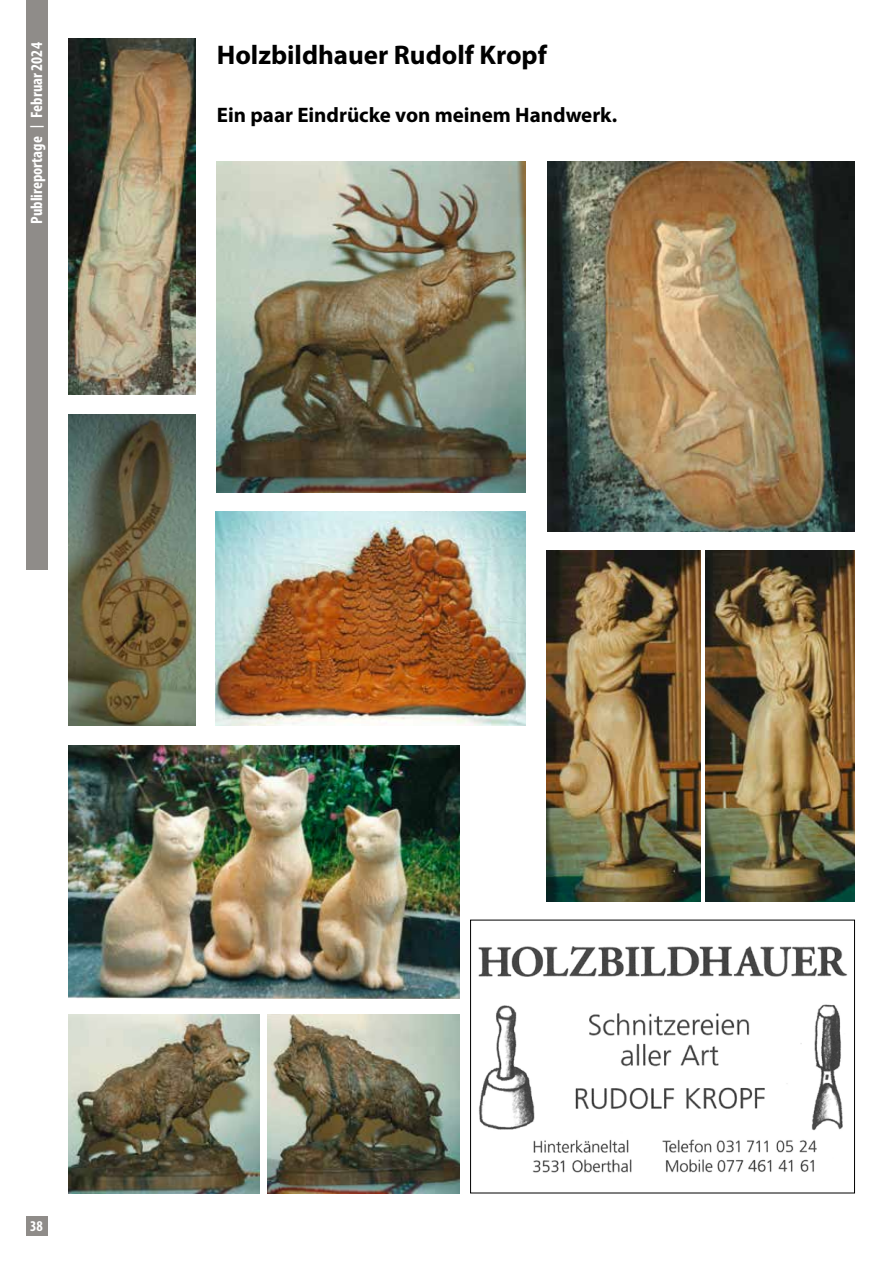
<style>
.page{position:relative;width:893px;height:1263px;background:#fff}
.page>*{position:absolute;margin:0;border:0;box-sizing:border-box;transform-origin:0 0}
.t1{font:700 27px "Myriad Pro";color:#000}
.t2{font:700 21px "Myriad Pro";color:#000}
.t3{font:700 condensed 16.5px "Myriad Pro";color:#fff}
.t4{font:700 condensed 15px "Myriad Pro";color:#fff}
.s1{font-size:13.5px}
</style>
<div class="page">
<div style="left:26px;top:1216px;width:21px;height:19px;background:#8f8c89"></div>
<div style="left:26px;top:0;width:21px;height:570px;background:#8f8c89"></div>
<div style="left:470px;top:920px;width:385px;height:273px;border:1px solid #000"></div>
<img style="left:478px;top:946px;width:370px;height:227px">
<img style="left:68px;top:745px;width:391px;height:253px">
<img style="left:216px;top:512px;width:310px;height:214px">
<img style="left:217px;top:161px;width:309px;height:331px">
<img style="left:68px;top:1014px;width:191px;height:179px">
<img style="left:268px;top:1014px;width:191px;height:179px">
<img style="left:547px;top:161px;width:308px;height:370px">
<img style="left:68px;top:38px;width:128px;height:357px">
<img style="left:547px;top:551px;width:153px;height:350px">
<img style="left:706px;top:551px;width:149px;height:350px">
<img style="left:68px;top:414px;width:128px;height:312px">
<p class="t3" style="left:26px;top:224px;width:183px;rotate:-90deg">Publireportage <span class="s1">|</span> Februar 2024</p>
<p class="t1" style="left:217px;top:37px;width:332px">Holzbildhauer Rudolf Kropf</p>
<p class="t2" style="left:217px;top:101px;width:402px">Ein paar Eindrücke von meinem Handwerk.</p>
<p class="t4" style="left:30px;top:1216px;width:14px">38</p>
</div>
